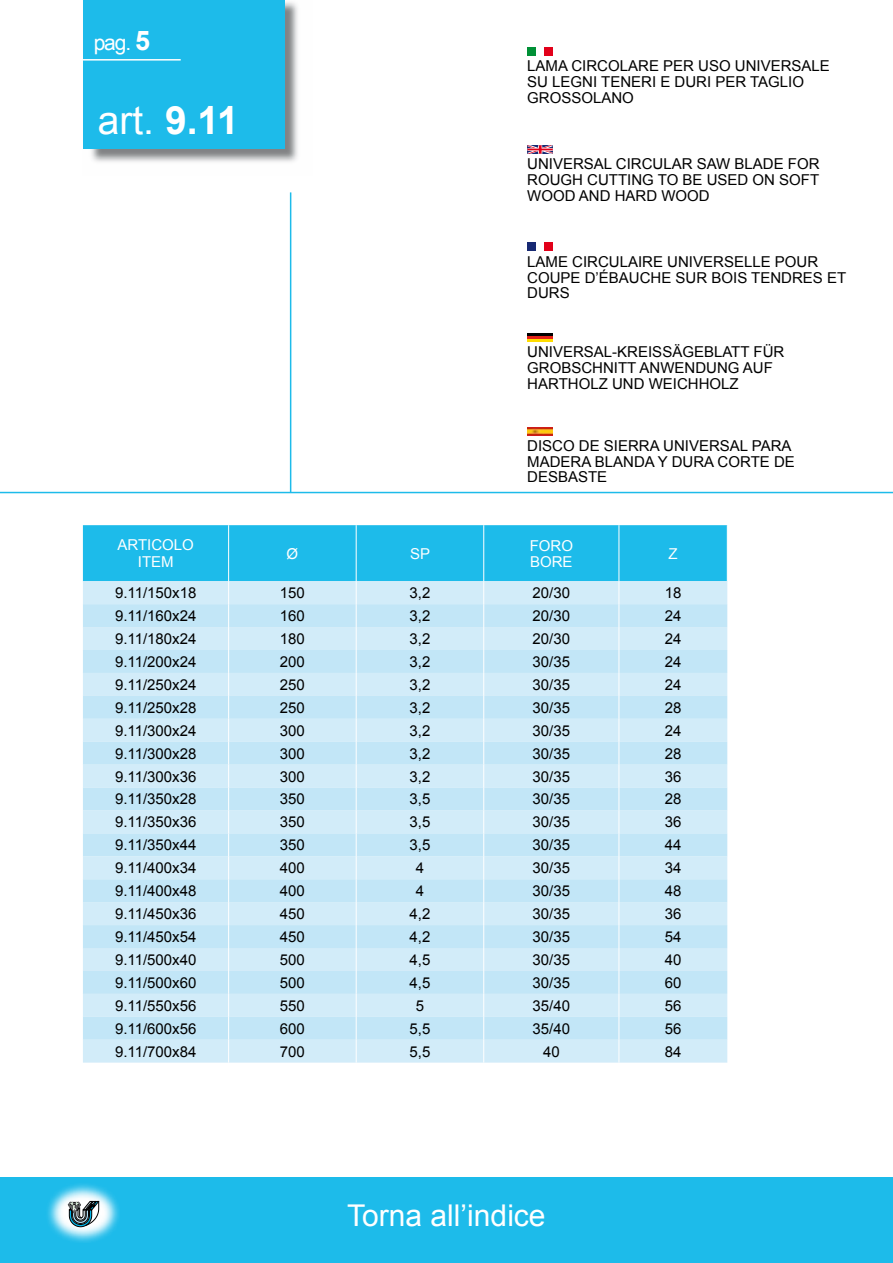
<style>
.page{position:relative;width:893px;height:1263px;background:#fff}
.page>*{position:absolute;margin:0;border:0;box-sizing:border-box;transform-origin:0 0}
.t1{font:39px "Arial";color:#fff}
.t2{font:30px "Arial";color:#fff}
.t3{font:21px "Arial";color:#fff}
.t4{font:15px/15.8px "Arial";color:#000}
.t5{font:15px/16.5px "Arial";color:#fff;text-align:center}
.s1{font-weight:700;font-size:27px}
.s2{font-weight:700}
</style>
<div class="page">
<img style="left:91px;top:2px;width:207px;height:160px">
<div style="left:83px;top:0;width:202px;height:149px;background:#1dbbea"></div>
<hr style="left:83px;top:59px;width:98px;height:2px;background:#fff">
<div style="left:527px;top:48px;width:9px;height:8px;background:#009036"></div>
<div style="left:544px;top:48px;width:9px;height:8px;background:#e2001a"></div>
<div style="left:527px;top:243px;width:9px;height:8px;background:#172973"></div>
<div style="left:544px;top:243px;width:9px;height:8px;background:#e2001a"></div>
<hr style="left:527px;top:333px;width:26px;height:3px;background:#000">
<hr style="left:527px;top:339px;width:26px;height:2px;background:#fd0">
<hr style="left:527px;top:336px;width:26px;height:3px;background:#e32219">
<svg style="left:527px;top:145px;width:26px;height:9px"></svg>
<img style="left:527px;top:427px;width:26px;height:9px">
<div style="left:0;top:1177px;width:893px;height:86px;background:#1dbbea"></div>
<svg style="left:48px;top:1184px;width:71px;height:58px"></svg>
<div style="left:67px;top:1204px;width:33px;height:19px;background:#fff;border-radius:50%"></div>
<svg style="left:68px;top:1201px;width:31px;height:26px"></svg>
<svg style="left:83px;top:525px;width:644px;height:538px;background:#b9e4f6"></svg>
<hr style="left:228px;top:525px;width:1px;height:56px;background:#fff">
<hr style="left:356px;top:525px;width:1px;height:56px;background:#fff">
<hr style="left:483px;top:525px;width:1px;height:56px;background:#fff">
<hr style="left:619px;top:525px;width:1px;height:56px;background:#fff">
<hr style="left:0;top:492px;width:893px;height:1px;background:#1dbbea">
<hr style="left:290px;top:192px;width:1px;height:300px;background:#1dbbea">
<h3 class="t3" style="left:94px;top:29px;width:58px">pag. <span class="s1">5</span></h3>
<h1 class="t1" style="left:98px;top:94px;width:142px">art. <span class="s2">9.11</span></h1>
<p class="t4" style="left:527px;top:58px;width:304px">LAMA CIRCOLARE PER USO UNIVERSALE<br>SU LEGNI TENERI E DURI PER TAGLIO<br>GROSSOLANO</p>
<p class="t4" style="left:527px;top:156px;width:294px;text-align:justify">UNIVERSAL CIRCULAR SAW BLADE FOR ROUGH CUTTING TO BE USED ON SOFT WOOD AND HARD WOOD</p>
<p class="t4" style="left:527px;top:254px;width:320px">LAME CIRCULAIRE UNIVERSELLE POUR<br>COUPE D’ÉBAUCHE SUR BOIS TENDRES ET<br>DURS</p>
<p class="t4" style="left:527px;top:344px;width:259px">UNIVERSAL-KREISSÄGEBLATT FÜR<br>GROBSCHNITT ANWENDUNG AUF<br>HARTHOLZ UND WEICHHOLZ</p>
<p class="t4" style="left:527px;top:438px;width:269px">DISCO DE SIERRA UNIVERSAL PARA<br>MADERA BLANDA Y DURA CORTE DE<br>DESBASTE</p>
<p class="t5" style="left:118px;top:537px;width:78px">ARTICOLO<br>ITEM</p>
<p class="t5" style="left:287px;top:545px;width:13px">Ø</p>
<p class="t5" style="left:410px;top:545px;width:22px">SP</p>
<p class="t5" style="left:530px;top:538px;width:45px;line-height:15.8px;text-align:left">FORO<br>BORE</p>
<p class="t5" style="left:669px;top:545px;width:11px">Z</p>
<p class="t4" style="left:115px;top:585px;width:83px">9.11/150x18</p>
<p class="t4" style="left:280px;top:585px;width:27px">150</p>
<p class="t4" style="left:410px;top:585px;width:22px">3,2</p>
<p class="t4" style="left:533px;top:585px;width:39px">20/30</p>
<p class="t4" style="left:665px;top:585px;width:18px">18</p>
<p class="t4" style="left:115px;top:608px;width:83px">9.11/160x24</p>
<p class="t4" style="left:280px;top:608px;width:27px">160</p>
<p class="t4" style="left:410px;top:608px;width:22px">3,2</p>
<p class="t4" style="left:533px;top:608px;width:39px">20/30</p>
<p class="t4" style="left:665px;top:608px;width:18px">24</p>
<p class="t4" style="left:115px;top:631px;width:83px">9.11/180x24</p>
<p class="t4" style="left:280px;top:631px;width:27px">180</p>
<p class="t4" style="left:410px;top:631px;width:22px">3,2</p>
<p class="t4" style="left:533px;top:631px;width:39px">20/30</p>
<p class="t4" style="left:665px;top:631px;width:18px">24</p>
<p class="t4" style="left:115px;top:654px;width:83px">9.11/200x24</p>
<p class="t4" style="left:280px;top:654px;width:27px">200</p>
<p class="t4" style="left:410px;top:654px;width:22px">3,2</p>
<p class="t4" style="left:533px;top:654px;width:39px">30/35</p>
<p class="t4" style="left:665px;top:654px;width:18px">24</p>
<p class="t4" style="left:115px;top:677px;width:83px">9.11/250x24</p>
<p class="t4" style="left:280px;top:677px;width:27px">250</p>
<p class="t4" style="left:410px;top:677px;width:22px">3,2</p>
<p class="t4" style="left:533px;top:677px;width:39px">30/35</p>
<p class="t4" style="left:665px;top:677px;width:18px">24</p>
<p class="t4" style="left:115px;top:700px;width:83px">9.11/250x28</p>
<p class="t4" style="left:280px;top:700px;width:27px">250</p>
<p class="t4" style="left:410px;top:700px;width:22px">3,2</p>
<p class="t4" style="left:533px;top:700px;width:39px">30/35</p>
<p class="t4" style="left:665px;top:700px;width:18px">28</p>
<p class="t4" style="left:115px;top:723px;width:83px">9.11/300x24</p>
<p class="t4" style="left:280px;top:723px;width:27px">300</p>
<p class="t4" style="left:410px;top:723px;width:22px">3,2</p>
<p class="t4" style="left:533px;top:723px;width:39px">30/35</p>
<p class="t4" style="left:665px;top:723px;width:18px">24</p>
<p class="t4" style="left:115px;top:746px;width:83px">9.11/300x28</p>
<p class="t4" style="left:280px;top:746px;width:27px">300</p>
<p class="t4" style="left:410px;top:746px;width:22px">3,2</p>
<p class="t4" style="left:533px;top:746px;width:39px">30/35</p>
<p class="t4" style="left:665px;top:746px;width:18px">28</p>
<p class="t4" style="left:115px;top:768px;width:83px">9.11/300x36</p>
<p class="t4" style="left:280px;top:768px;width:27px">300</p>
<p class="t4" style="left:410px;top:768px;width:22px">3,2</p>
<p class="t4" style="left:533px;top:768px;width:39px">30/35</p>
<p class="t4" style="left:665px;top:768px;width:18px">36</p>
<p class="t4" style="left:115px;top:791px;width:83px">9.11/350x28</p>
<p class="t4" style="left:280px;top:791px;width:27px">350</p>
<p class="t4" style="left:410px;top:791px;width:22px">3,5</p>
<p class="t4" style="left:533px;top:791px;width:39px">30/35</p>
<p class="t4" style="left:665px;top:791px;width:18px">28</p>
<p class="t4" style="left:115px;top:814px;width:83px">9.11/350x36</p>
<p class="t4" style="left:280px;top:814px;width:27px">350</p>
<p class="t4" style="left:410px;top:814px;width:22px">3,5</p>
<p class="t4" style="left:533px;top:814px;width:39px">30/35</p>
<p class="t4" style="left:665px;top:814px;width:18px">36</p>
<p class="t4" style="left:115px;top:837px;width:83px">9.11/350x44</p>
<p class="t4" style="left:280px;top:837px;width:27px">350</p>
<p class="t4" style="left:410px;top:837px;width:22px">3,5</p>
<p class="t4" style="left:533px;top:837px;width:39px">30/35</p>
<p class="t4" style="left:665px;top:837px;width:18px">44</p>
<p class="t4" style="left:115px;top:860px;width:83px">9.11/400x34</p>
<p class="t4" style="left:280px;top:860px;width:27px">400</p>
<p class="t4" style="left:416px;top:860px;width:10px">4</p>
<p class="t4" style="left:533px;top:860px;width:39px">30/35</p>
<p class="t4" style="left:665px;top:860px;width:18px">34</p>
<p class="t4" style="left:115px;top:883px;width:83px">9.11/400x48</p>
<p class="t4" style="left:280px;top:883px;width:27px">400</p>
<p class="t4" style="left:416px;top:883px;width:10px">4</p>
<p class="t4" style="left:533px;top:883px;width:39px">30/35</p>
<p class="t4" style="left:665px;top:883px;width:18px">48</p>
<p class="t4" style="left:115px;top:906px;width:83px">9.11/450x36</p>
<p class="t4" style="left:280px;top:906px;width:27px">450</p>
<p class="t4" style="left:410px;top:906px;width:22px">4,2</p>
<p class="t4" style="left:533px;top:906px;width:39px">30/35</p>
<p class="t4" style="left:665px;top:906px;width:18px">36</p>
<p class="t4" style="left:115px;top:929px;width:83px">9.11/450x54</p>
<p class="t4" style="left:280px;top:929px;width:27px">450</p>
<p class="t4" style="left:410px;top:929px;width:22px">4,2</p>
<p class="t4" style="left:533px;top:929px;width:39px">30/35</p>
<p class="t4" style="left:665px;top:929px;width:18px">54</p>
<p class="t4" style="left:115px;top:952px;width:83px">9.11/500x40</p>
<p class="t4" style="left:280px;top:952px;width:27px">500</p>
<p class="t4" style="left:410px;top:952px;width:22px">4,5</p>
<p class="t4" style="left:533px;top:952px;width:39px">30/35</p>
<p class="t4" style="left:665px;top:952px;width:18px">40</p>
<p class="t4" style="left:115px;top:975px;width:83px">9.11/500x60</p>
<p class="t4" style="left:280px;top:975px;width:27px">500</p>
<p class="t4" style="left:410px;top:975px;width:22px">4,5</p>
<p class="t4" style="left:533px;top:975px;width:39px">30/35</p>
<p class="t4" style="left:665px;top:975px;width:18px">60</p>
<p class="t4" style="left:115px;top:998px;width:83px">9.11/550x56</p>
<p class="t4" style="left:280px;top:998px;width:27px">550</p>
<p class="t4" style="left:416px;top:998px;width:10px">5</p>
<p class="t4" style="left:533px;top:998px;width:39px">35/40</p>
<p class="t4" style="left:665px;top:998px;width:18px">56</p>
<p class="t4" style="left:115px;top:1021px;width:83px">9.11/600x56</p>
<p class="t4" style="left:280px;top:1021px;width:27px">600</p>
<p class="t4" style="left:410px;top:1021px;width:22px">5,5</p>
<p class="t4" style="left:533px;top:1021px;width:39px">35/40</p>
<p class="t4" style="left:665px;top:1021px;width:18px">56</p>
<p class="t4" style="left:115px;top:1044px;width:83px">9.11/700x84</p>
<p class="t4" style="left:280px;top:1044px;width:27px">700</p>
<p class="t4" style="left:410px;top:1044px;width:22px">5,5</p>
<p class="t4" style="left:543px;top:1044px;width:18px">40</p>
<p class="t4" style="left:665px;top:1044px;width:18px">84</p>
<h2 class="t2" style="left:347px;top:1196px;width:200px">Torna all’indice</h2>
</div>
